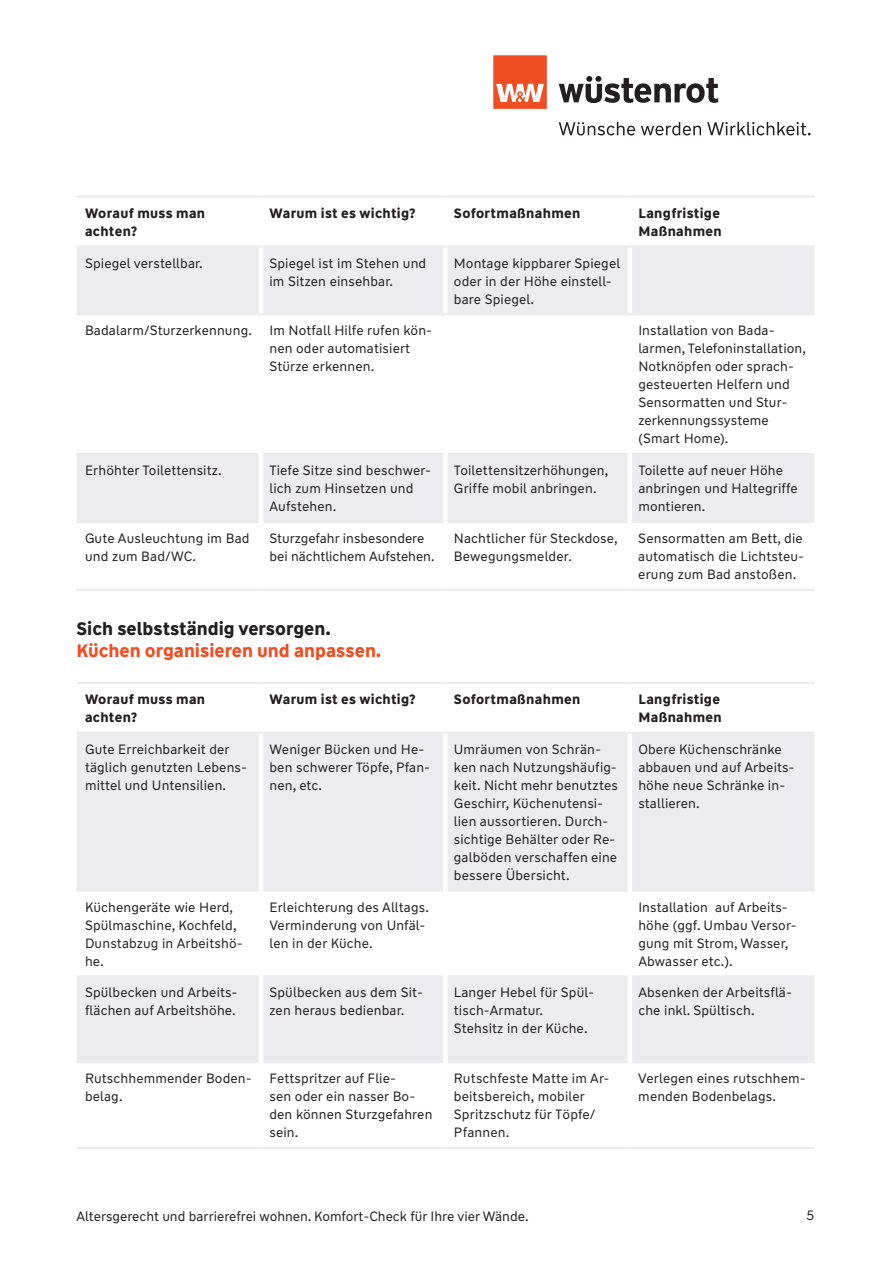
<style>
.page{position:relative;width:893px;height:1263px;background:#fff}
.page>*{position:absolute;margin:0;border:0;box-sizing:border-box;transform-origin:0 0}
.t1{font:700 18px "WW Type";color:#f04d22}
.t2{font:700 18px "WW Type";color:#231f20}
.t3{font:13.5px/18px "WW Type";letter-spacing:.01em;color:#231f20}
.t4{font:700 13.5px/18px "WW Type";letter-spacing:.025em;color:#231f20}
</style>
<div class="page">
<svg style="left:559px;top:122px;width:251px;height:13px"></svg>
<svg style="left:559px;top:76px;width:159px;height:27px"></svg>
<svg style="left:493px;top:55px;width:54px;height:54px;background:#f2704d"></svg>
<div style="left:77px;top:248px;width:737px;height:65px;background:#ececee"></div>
<div style="left:77px;top:455px;width:737px;height:66px;background:#ececee"></div>
<hr style="left:77px;top:196px;width:184px;height:2px;background:#ececee">
<hr style="left:261px;top:196px;width:184px;height:2px;background:#ececee">
<hr style="left:445px;top:196px;width:185px;height:2px;background:#ececee">
<hr style="left:630px;top:196px;width:184px;height:2px;background:#ececee">
<hr style="left:77px;top:245px;width:184px;height:3px;background:#ececee">
<hr style="left:261px;top:245px;width:184px;height:3px;background:#ececee">
<hr style="left:445px;top:245px;width:185px;height:3px;background:#ececee">
<hr style="left:630px;top:245px;width:184px;height:3px;background:#ececee">
<hr style="left:77px;top:453px;width:182px;height:2px;background:#ececee">
<hr style="left:263px;top:453px;width:180px;height:2px;background:#ececee">
<hr style="left:448px;top:453px;width:180px;height:2px;background:#ececee">
<hr style="left:632px;top:453px;width:182px;height:2px;background:#ececee">
<hr style="left:77px;top:521px;width:182px;height:2px;background:#ececee">
<hr style="left:263px;top:521px;width:180px;height:2px;background:#ececee">
<hr style="left:448px;top:521px;width:180px;height:2px;background:#ececee">
<hr style="left:632px;top:521px;width:182px;height:2px;background:#ececee">
<hr style="left:77px;top:589px;width:184px;height:2px;background:#ececee">
<hr style="left:261px;top:589px;width:184px;height:2px;background:#ececee">
<hr style="left:445px;top:589px;width:185px;height:2px;background:#ececee">
<hr style="left:630px;top:589px;width:184px;height:2px;background:#ececee">
<hr style="left:259px;top:248px;width:4px;height:65px;background:#fff">
<div style="left:443px;top:248px;width:5px;height:65px;background:#fff"></div>
<hr style="left:628px;top:248px;width:4px;height:65px;background:#fff">
<hr style="left:259px;top:454px;width:4px;height:68px;background:#fff">
<div style="left:443px;top:454px;width:5px;height:68px;background:#fff"></div>
<hr style="left:628px;top:454px;width:4px;height:68px;background:#fff">
<hr style="left:77px;top:313px;width:184px;height:2px;background:#ececee">
<hr style="left:261px;top:313px;width:184px;height:2px;background:#ececee">
<hr style="left:445px;top:313px;width:185px;height:2px;background:#ececee">
<hr style="left:630px;top:313px;width:184px;height:2px;background:#ececee">
<div style="left:77px;top:734px;width:737px;height:155px;background:#ececee"></div>
<div style="left:77px;top:977px;width:737px;height:84px;background:#ececee"></div>
<hr style="left:77px;top:682px;width:184px;height:2px;background:#ececee">
<hr style="left:261px;top:682px;width:184px;height:2px;background:#ececee">
<hr style="left:445px;top:682px;width:185px;height:2px;background:#ececee">
<hr style="left:630px;top:682px;width:184px;height:2px;background:#ececee">
<hr style="left:77px;top:732px;width:184px;height:2px;background:#ececee">
<hr style="left:261px;top:732px;width:184px;height:2px;background:#ececee">
<hr style="left:445px;top:732px;width:185px;height:2px;background:#ececee">
<hr style="left:630px;top:732px;width:184px;height:2px;background:#ececee">
<hr style="left:77px;top:889px;width:182px;height:3px;background:#ececee">
<hr style="left:263px;top:889px;width:180px;height:3px;background:#ececee">
<hr style="left:448px;top:889px;width:180px;height:3px;background:#ececee">
<hr style="left:632px;top:889px;width:182px;height:3px;background:#ececee">
<hr style="left:77px;top:975px;width:182px;height:2px;background:#ececee">
<hr style="left:263px;top:975px;width:180px;height:2px;background:#ececee">
<hr style="left:448px;top:975px;width:180px;height:2px;background:#ececee">
<hr style="left:632px;top:975px;width:182px;height:2px;background:#ececee">
<hr style="left:77px;top:1061px;width:182px;height:2px;background:#ececee">
<hr style="left:263px;top:1061px;width:180px;height:2px;background:#ececee">
<hr style="left:448px;top:1061px;width:180px;height:2px;background:#ececee">
<hr style="left:632px;top:1061px;width:182px;height:2px;background:#ececee">
<hr style="left:77px;top:1147px;width:184px;height:2px;background:#ececee">
<hr style="left:261px;top:1147px;width:184px;height:2px;background:#ececee">
<hr style="left:445px;top:1147px;width:185px;height:2px;background:#ececee">
<hr style="left:630px;top:1147px;width:184px;height:2px;background:#ececee">
<hr style="left:259px;top:734px;width:4px;height:156px;background:#fff">
<div style="left:443px;top:734px;width:5px;height:156px;background:#fff"></div>
<hr style="left:628px;top:734px;width:4px;height:156px;background:#fff">
<hr style="left:259px;top:976px;width:4px;height:86px;background:#fff">
<div style="left:443px;top:976px;width:5px;height:86px;background:#fff"></div>
<hr style="left:628px;top:976px;width:4px;height:86px;background:#fff">
<p class="t4" style="left:85px;top:204px;width:122px">Worauf muss man achten?</p>
<p class="t4" style="left:269px;top:204px;width:148px">Warum ist es wichtig?</p>
<p class="t4" style="left:454px;top:204px;width:128px">Sofortmaßnahmen</p>
<p class="t4" style="left:638px;top:204px;width:85px">Langfristige<br>Maßnahmen</p>
<p class="t3" style="left:85px;top:254px;width:119px">Spiegel verstellbar.</p>
<p class="t3" style="left:269px;top:254px;width:158px">Spiegel ist im Stehen und im Sitzen einsehbar.</p>
<p class="t3" style="left:454px;top:254px;width:168px">Montage kippbarer Spiegel oder in der Höhe einstell&shy;bare Spiegel.</p>
<p class="t3" style="left:85px;top:322px;width:168px">Badalarm/Sturzerkennung.</p>
<p class="t3" style="left:269px;top:322px;width:164px">Im Notfall Hilfe rufen kön&shy;nen oder automatisiert<br>Stürze erkennen.</p>
<p class="t3" style="left:638px;top:322px;width:169px">Installation von Bada&shy;larmen, Telefoninstallation,<br>Notknöpfen oder sprach&shy;gesteuerten Helfern und<br>Sensormatten und Stur&shy;zerkennungssysteme (Smart Home).</p>
<p class="t3" style="left:85px;top:462px;width:138px">Erhöhter Toilettensitz.</p>
<p class="t3" style="left:269px;top:462px;width:163px">Tiefe Sitze sind beschwer&shy;lich zum Hinsetzen und<br>Aufstehen.</p>
<p class="t3" style="left:454px;top:462px;width:156px">Toilettensitzerhöhungen,<br>Griffe mobil anbringen.</p>
<p class="t3" style="left:638px;top:462px;width:161px">Toilette auf neuer Höhe anbringen und Haltegriffe montieren.</p>
<p class="t3" style="left:85px;top:529px;width:166px">Gute Ausleuchtung im Bad und zum Bad/WC.</p>
<p class="t3" style="left:269px;top:529px;width:167px">Sturzgefahr insbesondere bei nächtlichem Aufstehen.</p>
<p class="t3" style="left:454px;top:529px;width:165px">Nachtlicher für Steckdose,<br>Bewegungsmelder.</p>
<p class="t3" style="left:638px;top:529px;width:167px;text-align:justify">Sensormatten am Bett, die automatisch die Lichtsteu&shy;erung zum Bad anstoßen.</p>
<h1 class="t2" style="left:77px;top:617px;width:256px">Sich selbstständig versorgen.</h1>
<h1 class="t1" style="left:77px;top:638px;width:306px">Küchen organisieren und anpassen.</h1>
<p class="t4" style="left:85px;top:690px;width:122px">Worauf muss man achten?</p>
<p class="t4" style="left:269px;top:690px;width:148px">Warum ist es wichtig?</p>
<p class="t4" style="left:454px;top:690px;width:128px">Sofortmaßnahmen</p>
<p class="t4" style="left:638px;top:690px;width:85px">Langfristige<br>Maßnahmen</p>
<p class="t3" style="left:85px;top:740px;width:163px">Gute Erreichbarkeit der täglich genutzten Lebens&shy;mittel und Untensilien.</p>
<p class="t3" style="left:269px;top:740px;width:162px">Weniger Bücken und He&shy;ben schwerer Töpfe, Pfan&shy;nen, etc.</p>
<p class="t3" style="left:454px;top:740px;width:166px">Umräumen von Schrän&shy;ken nach Nutzungshäufig&shy;keit. Nicht mehr benutztes<br>Geschirr, Küchenutensi&shy;lien aussortieren. Durch&shy;sichtige Behälter oder Re&shy;galböden verschaffen eine bessere Übersicht.</p>
<p class="t3" style="left:638px;top:740px;width:158px">Obere Küchenschränke abbauen und auf Arbeits&shy;höhe neue Schränke in&shy;stallieren.</p>
<p class="t3" style="left:85px;top:898px;width:159px">Küchengeräte wie Herd,<br>Spülmaschine, Kochfeld,<br>Dunstabzug in Arbeitshö&shy;he.</p>
<p class="t3" style="left:269px;top:898px;width:161px">Erleichterung des Alltags.<br>Verminderung von Unfäl&shy;len in der Küche.</p>
<p class="t3" style="left:638px;top:898px;width:160px">Installation auf Arbeits&shy;höhe (ggf. Umbau Versor&shy;gung mit Strom, Wasser,<br>Abwasser etc.).</p>
<p class="t3" style="left:85px;top:984px;width:154px">Spülbecken und Arbeits&shy;flächen auf Arbeitshöhe.</p>
<p class="t3" style="left:269px;top:984px;width:155px">Spülbecken aus dem Sit&shy;zen heraus bedienbar.</p>
<p class="t3" style="left:454px;top:984px;width:142px">Langer Hebel für Spül&shy;tisch-Armatur.<br>Stehsitz in der Küche.</p>
<p class="t3" style="left:638px;top:984px;width:155px">Absenken der Arbeitsflä&shy;che inkl. Spültisch.</p>
<p class="t3" style="left:85px;top:1069px;width:168px">Rutschhemmender Boden&shy;belag.</p>
<p class="t3" style="left:269px;top:1069px;width:165px">Fettspritzer auf Flie-<br>sen oder ein nasser Bo&shy;den können Sturzgefahren sein.</p>
<p class="t3" style="left:454px;top:1069px;width:157px">Rutschfeste Matte im Ar&shy;beitsbereich, mobiler<br>Spritzschutz für Töpfe/<br>Pfannen.</p>
<p class="t3" style="left:638px;top:1069px;width:169px">Verlegen eines rutschhem&shy;menden Bodenbelags.</p>
<p class="t3" style="left:77px;top:1207px;width:454px">Altersgerecht und barrierefrei wohnen. Komfort-Check für Ihre vier Wände.</p>
<p class="t3" style="left:806px;top:1207px;width:9px">5</p>
</div>
